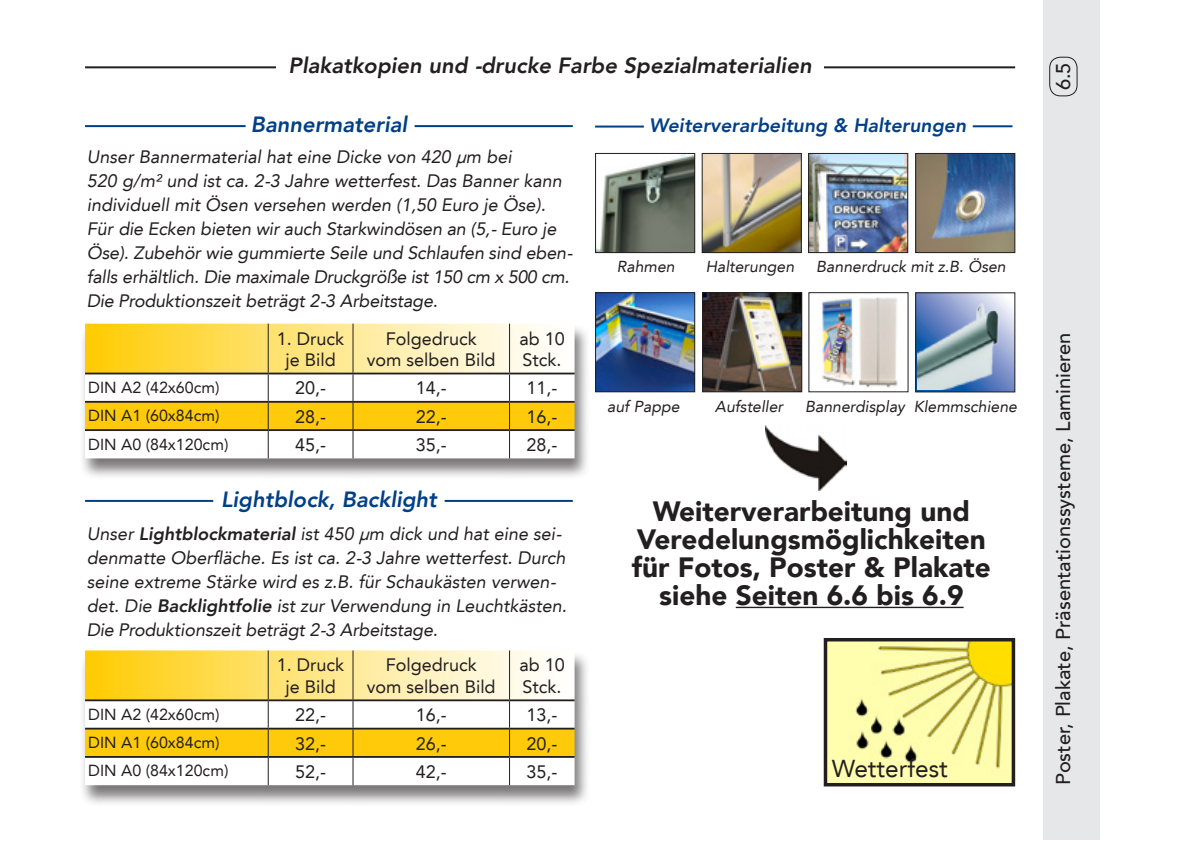
<style>
.page{position:relative;width:1191px;height:842px;background:#fff}
.page>*{position:absolute;margin:0;border:0;box-sizing:border-box;transform-origin:0 0}
.Text{font:900 27.8px "Avenir LT";color:#231f20}
.Text-2{font:24.4px "Avenir LT";color:#231f20}
.Text-3{font:italic 800 22px "Avenir LT";color:#231f20}
.Text-4{font:italic 800 22px "Avenir LT";color:#014086}
.Klappentext{font:500 20px "Avenir LT";color:#231f20}
.Text-5{font:italic 800 19.4px "Avenir LT";color:#014086}
.Text-6{font:italic 18px/24px "Avenir LT";color:#231f20}
.Text-7{font:18px/21.6px "Avenir LT";color:#231f20;text-align:center}
.Text-8{font:16px "Avenir LT";color:#231f20}
.Text-9{font:italic 15.8px "Avenir LT";color:#231f20}
.s1{font-weight:800}
</style>
<div class="page">
<div style="left:1043px;top:0;width:57px;height:840px;background:#e6e7e9"></div>
<div style="left:1049px;top:57px;width:28px;height:39px;border:1px solid #231f20;border-radius:11px"></div>
<hr style="left:85px;top:66px;width:930px;height:2px;background:#231f20">
<div style="left:276px;top:57px;width:547px;height:46px;background:#fff"></div>
<div style="left:79px;top:323px;width:511px;height:157px;background:#231f20;opacity:.6"></div>
<svg style="left:85px;top:324px;width:489px;height:134px"></svg>
<hr style="left:85px;top:401px;width:183px;height:2px;background:#231f20">
<hr style="left:268px;top:401px;width:85px;height:2px;background:#231f20">
<hr style="left:353px;top:401px;width:156px;height:2px;background:#231f20">
<hr style="left:509px;top:401px;width:65px;height:2px;background:#231f20">
<hr style="left:85px;top:429px;width:183px;height:2px;background:#231f20">
<hr style="left:268px;top:429px;width:85px;height:2px;background:#231f20">
<hr style="left:353px;top:429px;width:156px;height:2px;background:#231f20">
<hr style="left:509px;top:429px;width:65px;height:2px;background:#231f20">
<hr style="left:268px;top:324px;width:1px;height:49px;background:#231f20">
<hr style="left:353px;top:324px;width:1px;height:49px;background:#231f20">
<hr style="left:509px;top:324px;width:1px;height:49px;background:#231f20">
<hr style="left:85px;top:373px;width:183px;height:1px;background:#231f20">
<hr style="left:268px;top:373px;width:85px;height:1px;background:#231f20">
<hr style="left:353px;top:373px;width:156px;height:1px;background:#231f20">
<hr style="left:509px;top:373px;width:65px;height:1px;background:#231f20">
<hr style="left:414px;top:125px;width:159px;height:2px;background:#014086">
<hr style="left:85px;top:125px;width:160px;height:2px;background:#014086">
<div style="left:79px;top:650px;width:511px;height:157px;background:#231f20;opacity:.6"></div>
<svg style="left:85px;top:650px;width:489px;height:135px"></svg>
<hr style="left:85px;top:728px;width:183px;height:1px;background:#231f20">
<hr style="left:268px;top:728px;width:85px;height:1px;background:#231f20">
<hr style="left:353px;top:728px;width:156px;height:1px;background:#231f20">
<hr style="left:509px;top:728px;width:65px;height:1px;background:#231f20">
<hr style="left:85px;top:756px;width:183px;height:2px;background:#231f20">
<hr style="left:268px;top:756px;width:85px;height:2px;background:#231f20">
<hr style="left:353px;top:756px;width:156px;height:2px;background:#231f20">
<hr style="left:509px;top:756px;width:65px;height:2px;background:#231f20">
<hr style="left:268px;top:650px;width:1px;height:49px;background:#231f20">
<hr style="left:353px;top:650px;width:1px;height:49px;background:#231f20">
<hr style="left:509px;top:650px;width:1px;height:49px;background:#231f20">
<hr style="left:85px;top:699px;width:183px;height:2px;background:#231f20">
<hr style="left:268px;top:699px;width:85px;height:2px;background:#231f20">
<hr style="left:353px;top:699px;width:156px;height:2px;background:#231f20">
<hr style="left:509px;top:699px;width:65px;height:2px;background:#231f20">
<hr style="left:444px;top:500px;width:129px;height:2px;background:#014086">
<hr style="left:85px;top:500px;width:128px;height:2px;background:#014086">
<hr style="left:735px;top:607px;width:228px;height:1px;background:#231f20">
<img style="left:765px;top:426px;width:81px;height:65px">
<img style="left:597px;top:155px;width:96px;height:96px">
<div style="left:595px;top:153px;width:100px;height:100px;border:1px solid #231f20"></div>
<img style="left:703px;top:155px;width:96px;height:96px">
<div style="left:701px;top:153px;width:100px;height:100px;border:1px solid #231f20"></div>
<img style="left:917px;top:155px;width:96px;height:96px">
<div style="left:915px;top:153px;width:100px;height:100px;border:1px solid #231f20"></div>
<img style="left:810px;top:155px;width:96px;height:96px">
<div style="left:808px;top:153px;width:100px;height:100px;border:1px solid #231f20"></div>
<img style="left:704px;top:294px;width:96px;height:96px">
<div style="left:702px;top:292px;width:100px;height:100px;border:1px solid #231f20"></div>
<img style="left:597px;top:294px;width:96px;height:96px">
<div style="left:595px;top:292px;width:100px;height:100px;border:1px solid #231f20"></div>
<img style="left:822px;top:295px;width:76px;height:93px">
<div style="left:915px;top:292px;width:100px;height:100px;border:1px solid #231f20"></div>
<img style="left:917px;top:295px;width:98px;height:95px">
<hr style="left:595px;top:126px;width:49px;height:2px;background:#014086">
<hr style="left:972px;top:125px;width:40px;height:2px;background:#014086">
<img style="left:827px;top:642px;width:184px;height:140px">
<div style="left:823px;top:638px;width:192px;height:148px;border:3px solid #231f20"></div>
<p class="Text-3" style="left:289px;top:53px;width:524px">Plakatkopien und -drucke Farbe Spezialmaterialien</p>
<p class="Text-4" style="left:251px;top:112px;width:158px">Bannermaterial</p>
<p class="Text-6" style="left:87px;top:145px;width:426px">Unser Bannermaterial hat eine Dicke von 420 µm bei</p>
<p class="Text-6" style="left:87px;top:169px;width:487px">520 g/m² und ist ca. 2-3 Jahre wetterfest. Das Banner kann individuell mit Ösen versehen werden (1,50 Euro je Öse).<br>Für die Ecken bieten wir auch Starkwindösen an (5,- Euro je Öse). Zubehör wie gummierte Seile und Schlaufen sind eben&shy;falls erhältlich. Die maximale Druckgröße ist 150 cm x 500 cm.</p>
<p class="Text-6" style="left:87px;top:289px;width:352px">Die Produktionszeit beträgt 2-3 Arbeitstage.</p>
<p class="Text-7" style="left:277px;top:328px;width:69px">1. Druck</p>
<p class="Text-7" style="left:285px;top:349px;width:52px">je Bild</p>
<p class="Text-7" style="left:367px;top:328px;width:130px">Folgedruck vom selben Bild</p>
<p class="Text-7" style="left:519px;top:328px;width:47px">ab 10</p>
<p class="Text-7" style="left:522px;top:349px;width:41px">Stck.</p>
<p class="Text-8" style="left:88px;top:378px;width:133px">DIN A2 (42x60cm)</p>
<p class="Text-7" style="left:295px;top:378px;width:33px">20,-</p>
<p class="Text-7" style="left:416px;top:378px;width:33px">14,-</p>
<p class="Text-7" style="left:526px;top:378px;width:33px">11,-</p>
<p class="Text-8" style="left:88px;top:406px;width:133px">DIN A1 (60x84cm)</p>
<p class="Text-7" style="left:295px;top:406px;width:33px">28,-</p>
<p class="Text-7" style="left:416px;top:406px;width:33px">22,-</p>
<p class="Text-7" style="left:526px;top:406px;width:33px">16,-</p>
<p class="Text-8" style="left:88px;top:435px;width:142px">DIN A0 (84x120cm)</p>
<p class="Text-7" style="left:295px;top:434px;width:33px">45,-</p>
<p class="Text-7" style="left:416px;top:434px;width:33px">35,-</p>
<p class="Text-7" style="left:526px;top:434px;width:33px">28,-</p>
<p class="Text-5" style="left:649px;top:114px;width:319px">Weiterverarbeitung &amp; Halterungen</p>
<p class="Text-9" style="left:617px;top:257px;width:59px">Rahmen</p>
<p class="Text-9" style="left:705px;top:257px;width:90px">Halterungen</p>
<p class="Text-9" style="left:816px;top:257px;width:191px">Bannerdruck mit z.B. Ösen</p>
<p class="Text-9" style="left:607px;top:398px;width:74px">auf Pappe</p>
<p class="Text-9" style="left:715px;top:398px;width:70px">Aufsteller</p>
<p class="Text-9" style="left:805px;top:398px;width:213px">Bannerdisplay Klemmschiene</p>
<p class="Text-4" style="left:221px;top:486px;width:217px">Lightblock, Backlight</p>
<p class="Text" style="left:653px;top:495px;width:319px">Weiterverarbeitung und</p>
<p class="Text" style="left:637px;top:523px;width:350px">Veredelungsmöglichkeiten</p>
<p class="Text" style="left:632px;top:551px;width:360px">für Fotos, Poster &amp; Plakate</p>
<p class="Text" style="left:659px;top:579px;width:306px">siehe Seiten 6.6 bis 6.9</p>
<p class="Text-6" style="left:87px;top:522px;width:481px">Unser <span class="s1">Lightblockmaterial</span> ist 450 µm dick und hat eine sei&shy;denmatte Oberfläche. Es ist ca. 2-3 Jahre wetterfest. Durch seine extreme Stärke wird es z.B. für Schaukästen verwen&shy;det. Die <span class="s1">Backlightfolie</span> ist zur Verwendung in Leuchtkästen.<br>Die Produktionszeit beträgt 2-3 Arbeitstage.</p>
<p class="Text-7" style="left:277px;top:654px;width:69px">1. Druck</p>
<p class="Text-7" style="left:285px;top:676px;width:52px">je Bild</p>
<p class="Text-7" style="left:367px;top:654px;width:130px">Folgedruck vom selben Bild</p>
<p class="Text-7" style="left:519px;top:654px;width:47px">ab 10</p>
<p class="Text-7" style="left:522px;top:676px;width:41px">Stck.</p>
<p class="Text-8" style="left:88px;top:705px;width:133px">DIN A2 (42x60cm)</p>
<p class="Text-7" style="left:295px;top:704px;width:33px">22,-</p>
<p class="Text-7" style="left:416px;top:704px;width:33px">16,-</p>
<p class="Text-7" style="left:526px;top:704px;width:33px">13,-</p>
<p class="Text-8" style="left:88px;top:733px;width:133px">DIN A1 (60x84cm)</p>
<p class="Text-7" style="left:295px;top:733px;width:33px">32,-</p>
<p class="Text-7" style="left:416px;top:733px;width:33px">26,-</p>
<p class="Text-7" style="left:526px;top:733px;width:33px">20,-</p>
<p class="Text-8" style="left:88px;top:761px;width:142px">DIN A0 (84x120cm)</p>
<p class="Text-7" style="left:295px;top:761px;width:33px">52,-</p>
<p class="Text-7" style="left:416px;top:761px;width:33px">42,-</p>
<p class="Text-7" style="left:526px;top:761px;width:33px">35,-</p>
<p class="Text-2" style="left:832px;top:755px;width:117px">Wetterfest</p>
<p class="Klappentext" style="left:1051px;top:90px;width:29px;rotate:-90deg">6.5</p>
<p class="Klappentext" style="left:1051px;top:785px;width:454px;rotate:-90deg">Poster, Plakate, Präsentationssysteme, Laminieren</p>
</div>
